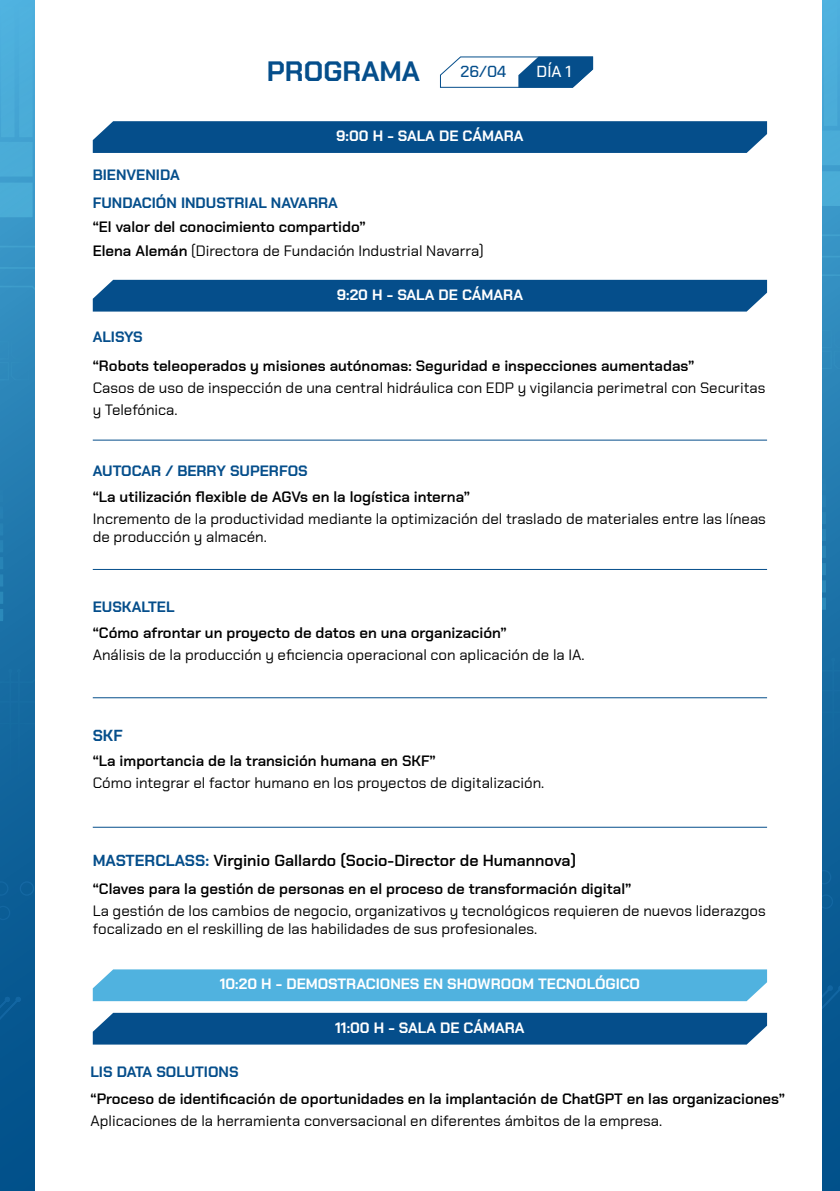
<style>
.page{position:relative;width:840px;height:1191px;background:#fff}
.page>*{position:absolute;margin:0;border:0;box-sizing:border-box;transform-origin:0 0}
.t1{font:700 28px "Chakra Petch";color:#054e8b}
.t2{font:600 16px "Chakra Petch";color:#000}
.t3{font:500 16px "Chakra Petch";color:#054e8b}
.t4{font:500 16px "Chakra Petch";color:#fff}
.t5{font:700 16px "Chakra Petch";color:#054e8b}
.t6{font:15px/18px "Chakra Petch";color:#000}
.t7{font:600 15px/24px "Chakra Petch";color:#000}
.t8{font:700 15px "Chakra Petch";color:#fff}
.t9{font:700 15px/27.6px "Chakra Petch";color:#054e8b}
.s1{font-weight:400}
.s2{font-weight:700;color:#054e8b}
</style>
<div class="page">
<svg style="left:93px;top:121px;width:673px;height:32px;background:#0b528d"></svg>
<div style="left:93px;top:280px;width:673px;height:31px;background:#054e8b"></div>
<div style="left:93px;top:1012px;width:673px;height:32px;background:#054e8b"></div>
<div style="left:93px;top:969px;width:673px;height:32px;background:#50b2df"></div>
<svg style="left:440px;top:56px;width:153px;height:32px"></svg>
<hr style="left:93px;top:569px;width:673px;height:1px;background:#054e8b">
<hr style="left:93px;top:697px;width:673px;height:1px;background:#054e8b">
<hr style="left:93px;top:440px;width:673px;height:1px;background:#054e8b">
<hr style="left:93px;top:827px;width:673px;height:1px;background:#054e8b">
<div style="left:0;top:0;width:34px;height:1191px;background:#10629a"></div>
<svg style="left:0;top:0;width:34px;height:728px"></svg>
<div style="left:0;top:882px;width:34px;height:309px;background:#06568f"></div>
<div style="left:822px;top:0;width:17px;height:1191px;background:#0d5f97"></div>
<svg style="left:822px;top:0;width:17px;height:717px;background:#318cbe"></svg>
<div style="left:822px;top:1014px;width:17px;height:177px;background:#03538d"></div>
<h1 class="t1" style="left:267px;top:55px;width:155px">PROGRAMA</h1>
<p class="t3" style="left:460px;top:62px;width:47px">26/04</p>
<p class="t4" style="left:536px;top:62px;width:36px">DÍA 1</p>
<p class="t8" style="left:336px;top:127px;width:189px">9:00 H - SALA DE CÁMARA</p>
<p class="t9" style="left:93px;top:161px;width:246px">BIENVENIDA<br>FUNDACIÓN INDUSTRIAL NAVARRA</p>
<p class="t7" style="left:93px;top:215px;width:392px">“El valor del conocimiento compartido”<br>Elena Alemán <span class="s1">(Directora de Fundación Industrial Navarra)</span></p>
<p class="t8" style="left:336px;top:286px;width:188px">9:20 H - SALA DE CÁMARA</p>
<p class="t9" style="left:93px;top:323px;width:51px">ALISYS</p>
<p class="t7" style="left:93px;top:354px;width:602px">“Robots teleoperados y misiones autónomas: Seguridad e inspecciones aumentadas”</p>
<p class="t6" style="left:93px;top:377px;width:674px;line-height:22px">Casos de uso de inspección de una central hidráulica con EDP y vigilancia perimetral con Securitas y Telefónica.</p>
<p class="t9" style="left:93px;top:457px;width:216px">AUTOCAR / BERRY SUPERFOS</p>
<p class="t7" style="left:93px;top:485px;width:378px">“La utilización flexible de AGVs en la logística interna”</p>
<p class="t6" style="left:93px;top:510px;width:674px">Incremento de la productividad mediante la optimización del traslado de materiales entre las líneas de producción y almacén.</p>
<p class="t9" style="left:93px;top:593px;width:83px">EUSKALTEL</p>
<p class="t7" style="left:93px;top:621px;width:415px">“Cómo afrontar un proyecto de datos en una organización”</p>
<p class="t6" style="left:93px;top:646px;width:493px">Análisis de la producción y eficiencia operacional con aplicación de la IA.</p>
<p class="t5" style="left:93px;top:726px;width:31px">SKF</p>
<p class="t7" style="left:93px;top:748px;width:344px">“La importancia de la transición humana en SKF”</p>
<p class="t6" style="left:93px;top:773px;width:453px">Cómo integrar el factor humano en los proyectos de digitalización.</p>
<p class="t2" style="left:93px;top:851px;width:484px"><span class="s2">MASTERCLASS:</span> Virginio Gallardo (Socio-Director de Humannova)</p>
<p class="t7" style="left:93px;top:876px;width:540px">“Claves para la gestión de personas en el proceso de transformación digital”</p>
<p class="t6" style="left:93px;top:901px;width:674px">La gestión de los cambios de negocio, organizativos y tecnológicos requieren de nuevos liderazgos focalizado en el reskilling de las habilidades de sus profesionales.</p>
<p class="t8" style="left:219px;top:974px;width:421px">10:20 H - DEMOSTRACIONES EN SHOWROOM TECNOLÓGICO</p>
<p class="t8" style="left:335px;top:1019px;width:191px">11:00 H - SALA DE CÁMARA</p>
<p class="t9" style="left:90px;top:1058px;width:149px">LIS DATA SOLUTIONS</p>
<p class="t7" style="left:90px;top:1086px;width:695px">“Proceso de identificación de oportunidades en la implantación de ChatGPT en las organizaciones”</p>
<p class="t6" style="left:90px;top:1111px;width:573px">Aplicaciones de la herramienta conversacional en diferentes ámbitos de la empresa.</p>
</div>
